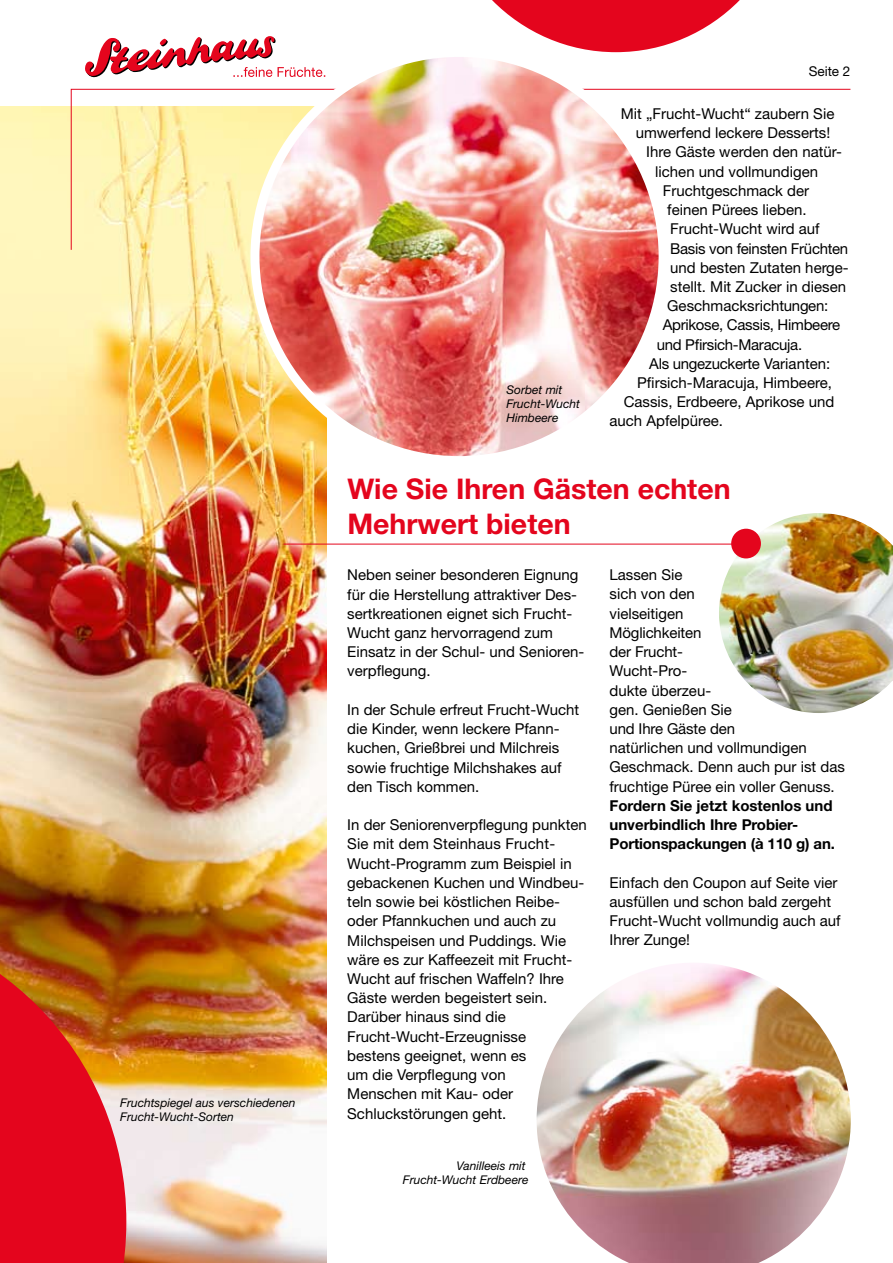
<style>
.page{position:relative;width:893px;height:1263px;background:#fff}
.page>*{position:absolute;margin:0;border:0;box-sizing:border-box;transform-origin:0 0}
.t1{font:700 28.5px/34.2px "Helvetica Neue";color:#e4051d}
.t2{font:15px/19.2px "Helvetica Neue";color:#000}
.t3{font:15px "Helvetica Neue";letter-spacing:-.02em;color:#000}
.t4{font:700 15px/19.2px "Helvetica Neue";color:#000}
.t5{font:13.5px "Helvetica Neue";color:#000}
.t6{font:italic 12px/14.4px "Helvetica Neue";color:#000}
</style>
<div class="page">
<img style="left:0;top:106px;width:326px;height:1157px">
<svg style="left:492px;top:0;width:248px;height:52px"></svg>
<svg style="left:85px;top:36px;width:191px;height:41px"></svg>
<svg style="left:71px;top:89px;width:780px;height:161px"></svg>
<img style="left:256px;top:52px;width:407px;height:409px">
<hr style="left:284px;top:544px;width:566px;height:1px;background:#e4051d">
<img style="left:536px;top:963px;width:315px;height:300px">
<img style="left:710px;top:513px;width:183px;height:200px">
<svg style="left:0;top:918px;width:126px;height:345px;background:#d1291c"></svg>
<div style="left:731px;top:529px;width:30px;height:29px;background:#e4051d;border-radius:50%"></div>
<p class="t6" style="left:120px;top:1095px;width:177px">Fruchtspiegel aus verschiedenen<br>Frucht-Wucht-Sorten</p>
<p class="t6" style="left:506px;top:382px;width:75px">Sorbet mit<br>Frucht-Wucht<br>Himbeere</p>
<p class="t5" style="left:809px;top:63px;width:43px">Seite 2</p>
<p class="t2" style="left:621px;top:104px;width:215px">Mit „Frucht-Wucht“ zaubern Sie</p>
<p class="t2" style="left:636px;top:123px;width:196px">umwerfend leckere Desserts!</p>
<p class="t2" style="left:646px;top:142px;width:197px">Ihre Gäste werden den natür-</p>
<p class="t2" style="left:655px;top:161px;width:164px">lichen und vollmundigen</p>
<p class="t2" style="left:663px;top:181px;width:148px">Fruchtgeschmack der</p>
<p class="t2" style="left:667px;top:200px;width:141px">feinen Pürees lieben.</p>
<p class="t2" style="left:670px;top:219px;width:151px">Frucht-Wucht wird auf</p>
<p class="t3" style="left:670px;top:239px;width:180px">Basis von feinsten Früchten</p>
<p class="t2" style="left:670px;top:258px;width:180px">und besten Zutaten herge-</p>
<p class="t2" style="left:670px;top:277px;width:177px">stellt. Mit Zucker in diesen</p>
<p class="t2" style="left:667px;top:296px;width:163px">Geschmacksrichtungen:</p>
<p class="t3" style="left:663px;top:316px;width:179px">Aprikose, Cassis, Himbeere</p>
<p class="t3" style="left:657px;top:335px;width:147px">und Pfirsich-Maracuja.</p>
<p class="t3" style="left:649px;top:354px;width:183px">Als ungezuckerte Varianten:</p>
<p class="t2" style="left:637px;top:373px;width:196px">Pfirsich-Maracuja, Himbeere,</p>
<p class="t2" style="left:624px;top:392px;width:212px">Cassis, Erdbeere, Aprikose und</p>
<p class="t2" style="left:609px;top:411px;width:115px">auch Apfelpüree.</p>
<h1 class="t1" style="left:347px;top:471px;width:385px">Wie Sie Ihren Gästen echten<br>Mehrwert bieten</h1>
<p class="t2" style="left:347px;top:565px;width:238px">Neben seiner besonderen Eignung für die Herstellung attraktiver Des&shy;sertkreationen eignet sich Frucht-<br>Wucht ganz hervorragend zum<br>Einsatz in der Schul- und Senioren&shy;verpflegung.</p>
<p class="t2" style="left:347px;top:700px;width:234px">In der Schule erfreut Frucht-Wucht die Kinder, wenn leckere Pfann&shy;kuchen, Grießbrei und Milchreis sowie fruchtige Milchshakes auf den Tisch kommen.</p>
<p class="t2" style="left:347px;top:815px;width:241px">In der Seniorenverpflegung punkten<br>Sie mit dem Steinhaus Frucht-<br>Wucht-Programm zum Beispiel in gebackenen Kuchen und Windbeu&shy;teln sowie bei köstlichen Reibe&shy;oder Pfannkuchen und auch zu<br>Milchspeisen und Puddings. Wie wäre es zur Kaffeezeit mit Frucht-<br>Wucht auf frischen Waffeln? Ihre<br>Gäste werden begeistert sein.<br>Darüber hinaus sind die<br>Frucht-Wucht-Erzeugnisse<br>bestens geeignet, wenn es<br>um die Verpflegung von<br>Menschen mit Kau- oder<br>Schluckstörungen geht.</p>
<p class="t2" style="left:609px;top:565px;width:237px">Lassen Sie<br>sich von den<br>vielseitigen<br>Möglichkeiten<br>der Frucht-<br>Wucht-Pro-<br>dukte überzeu-<br>gen. Genießen Sie<br>und Ihre Gäste den<br>natürlichen und vollmundigen<br>Geschmack. Denn auch pur ist das fruchtige Püree ein voller Genuss.</p>
<p class="t4" style="left:609px;top:795px;width:227px">Fordern Sie jetzt kostenlos und unverbindlich Ihre Probier-<br>Portionspackungen (à 110 g) an.</p>
<p class="t2" style="left:609px;top:872px;width:233px">Einfach den Coupon auf Seite vier ausfüllen und schon bald zergeht<br>Frucht-Wucht vollmundig auch auf<br>Ihrer Zunge!</p>
<p class="t6" style="left:403px;top:1158px;width:127px;text-align:right">Vanilleeis mit<br>Frucht-Wucht Erdbeere</p>
</div>
